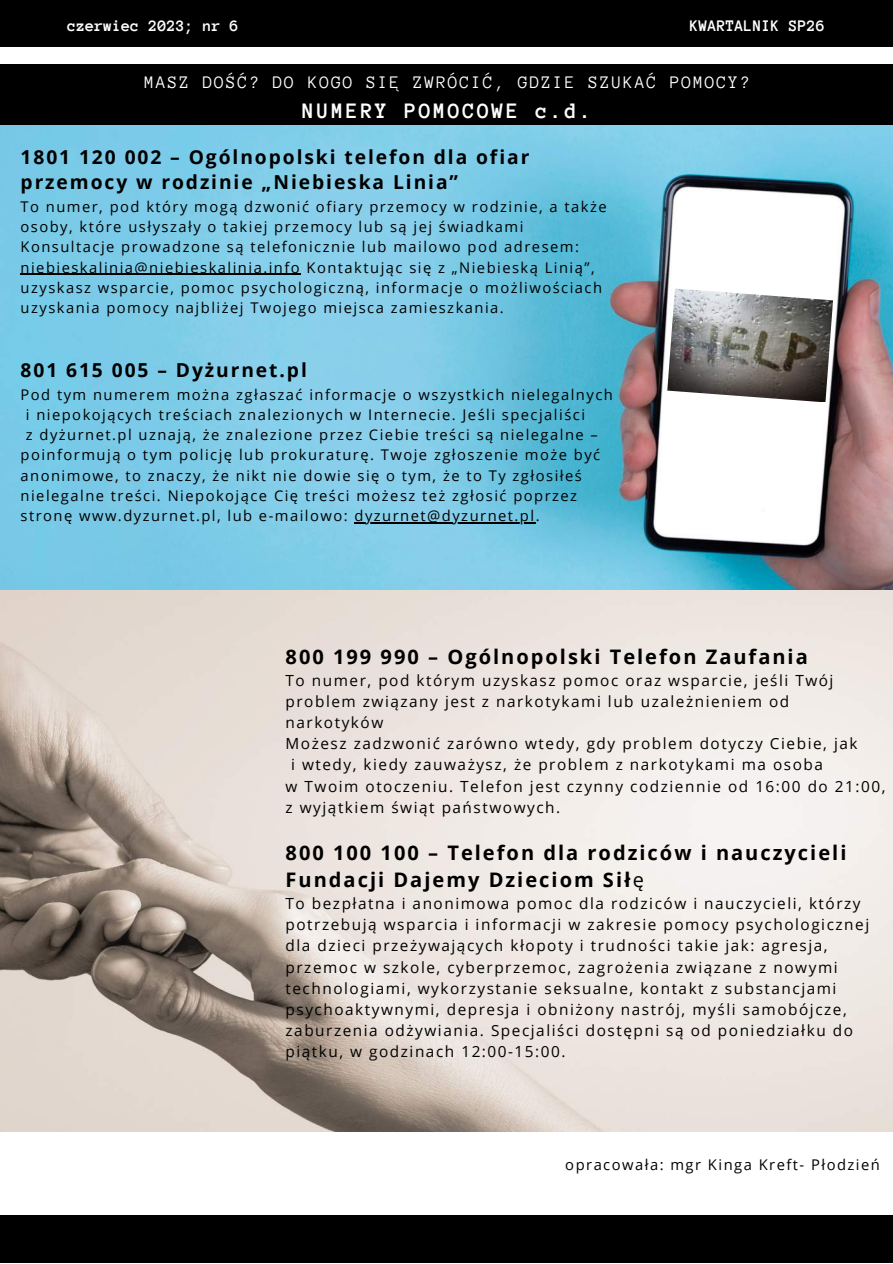
<style>
.page{position:relative;width:893px;height:1264px;background:#fff}
.page>*{position:absolute;margin:0;border:0;box-sizing:border-box;transform-origin:0 0}
.t1{font:700 22.5px "Anonymous Pro";letter-spacing:.1em;color:#fff}
.t2{font:700 20.1px/27px "Open Sans";letter-spacing:.1em;color:#000}
.t3{font:700 19.2px/25.8px "Open Sans";letter-spacing:.1em;color:#000}
.t4{font:18px "Anonymous Pro";letter-spacing:.1em;color:#fff}
.t5{font:700 16.5px "Anonymous Pro";color:#fff}
.t6{font:15.3px/21.1px "Open Sans";letter-spacing:.1em;color:#000}
.t7{font:14.7px/20.2px "Open Sans";letter-spacing:.1em;color:#000}
.s1{font-weight:400}
</style>
<div class="page">
<div style="left:0;top:0;width:892px;height:47px;background:#000"></div>
<div style="left:0;top:65px;width:892px;height:60px;background:#000"></div>
<div style="left:0;top:1215px;width:892px;height:47px;background:#000"></div>
<img style="left:0;top:126px;width:892px;height:464px">
<img style="left:0;top:590px;width:892px;height:541px">
<img style="left:667px;top:288px;width:166px;height:114px">
<hr style="left:21px;top:274px;width:280px;height:1px;background:#000">
<hr style="left:354px;top:522px;width:181px;height:1px;background:#000">
<p class="t5" style="left:67px;top:17px;width:173px">czerwiec 2023; nr 6</p>
<p class="t5" style="left:689px;top:17px;width:137px">KWARTALNIK SP26</p>
<p class="t4" style="left:144px;top:74px;width:607px">MASZ DOŚĆ? DO KOGO SIĘ ZWRÓCIĆ, GDZIE SZUKAĆ POMOCY?</p>
<h1 class="t1" style="left:302px;top:99px;width:291px">NUMERY POMOCOWE c.d.</h1>
<h3 class="t3" style="left:21px;top:143px;width:510px">1801 120 002 – Ogólnopolski telefon dla ofiar przemocy w rodzinie „Niebieska Linia”</h3>
<p class="t7" style="left:21px;top:196px;width:587px">To numer, pod który mogą dzwonić ofiary przemocy w rodzinie, a także osoby, które usłyszały o takiej przemocy lub są jej świadkami Konsultacje prowadzone są telefonicznie lub mailowo pod adresem: niebieskalinia@niebieskalinia.info Kontaktując się z „Niebieską Linią”, uzyskasz wsparcie, pomoc psychologiczną, informacje o możliwościach uzyskania pomocy najbliżej Twojego miejsca zamieszkania.</p>
<h3 class="t3" style="left:21px;top:357px;width:288px">801 615 005 – Dyżurnet.pl</h3>
<p class="t7" style="left:21px;top:384px;width:593px">Pod tym numerem można zgłaszać informacje o wszystkich nielegalnych</p>
<p class="t7" style="left:26px;top:404px;width:560px">i niepokojących treściach znalezionych w Internecie. Jeśli specjaliści</p>
<p class="t7" style="left:26px;top:424px;width:573px">z dyżurnet.pl uznają, że znalezione przez Ciebie treści są nielegalne –</p>
<p class="t7" style="left:21px;top:444px;width:581px">poinformują o tym policję lub prokuraturę. Twoje zgłoszenie może być</p>
<p class="t7" style="left:21px;top:465px;width:563px">anonimowe, to znaczy, że nikt nie dowie się o tym, że to Ty zgłosiłeś</p>
<p class="t7" style="left:21px;top:485px;width:558px">nielegalne treści. Niepokojące Cię treści możesz też zgłosić poprzez</p>
<p class="t7" style="left:21px;top:505px;width:520px">stronę www.dyzurnet.pl, lub e-mailowo: dyzurnet@dyzurnet.pl.</p>
<h2 class="t2" style="left:285px;top:642px;width:524px">800 199 990 – Ogólnopolski Telefon Zaufania</h2>
<p class="t6" style="left:285px;top:669px;width:549px">To numer, pod którym uzyskasz pomoc oraz wsparcie, jeśli Twój</p>
<p class="t6" style="left:285px;top:690px;width:505px">problem związany jest z narkotykami lub uzależnieniem od</p>
<p class="t6" style="left:285px;top:711px;width:99px">narkotyków</p>
<p class="t6" style="left:285px;top:732px;width:573px">Możesz zadzwonić zarówno wtedy, gdy problem dotyczy Ciebie, jak</p>
<p class="t6" style="left:291px;top:754px;width:533px">i wtedy, kiedy zauważysz, że problem z narkotykami ma osoba</p>
<p class="t6" style="left:285px;top:775px;width:601px">w Twoim otoczeniu. Telefon jest czynny codziennie od 16:00 do 21:00,</p>
<p class="t6" style="left:285px;top:796px;width:276px">z wyjątkiem świąt państwowych.</p>
<h2 class="t2" style="left:285px;top:838px;width:562px">800 100 100 – Telefon dla rodziców i nauczycieli<br>Fundacji Dajemy Dzieciom Sił<span class="s1">ę</span></h2>
<p class="t6" style="left:285px;top:892px;width:585px">To bezpłatna i anonimowa pomoc dla rodziców i nauczycieli, którzy potrzebują wsparcia i informacji w zakresie pomocy psychologicznej dla dzieci przeżywających kłopoty i trudności takie jak: agresja, przemoc w szkole, cyberprzemoc, zagrożenia związane z nowymi technologiami, wykorzystanie seksualne, kontakt z substancjami psychoaktywnymi, depresja i obniżony nastrój, myśli samobójcze, zaburzenia odżywiania. Specjaliści dostępni są od poniedziałku do piątku, w godzinach 12:00-15:00.</p>
<p class="t7" style="left:565px;top:1154px;width:316px">opracowała: mgr Kinga Kreft- Płodzień</p>
</div>
